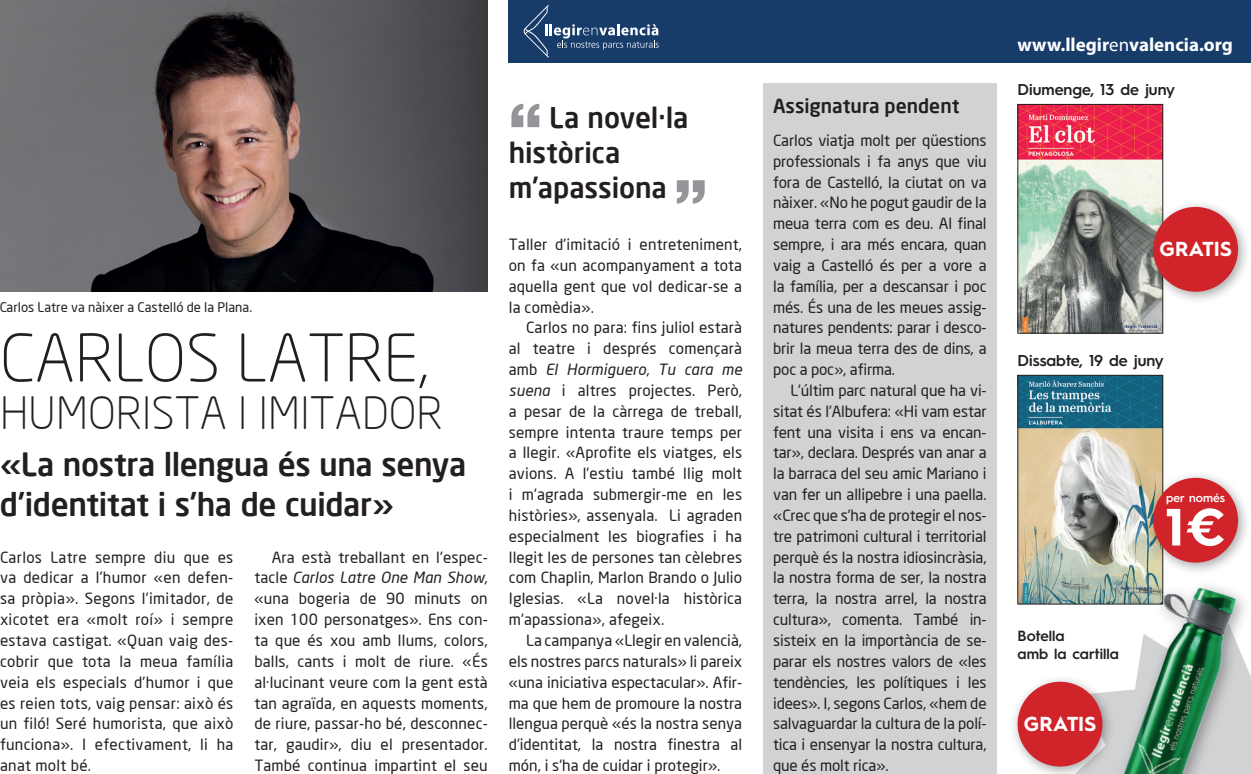
<style>
.page{position:relative;width:1251px;height:774px;background:#fff}
.page>*{position:absolute;margin:0;border:0;box-sizing:border-box;transform-origin:0 0}
.Entrevistat{font:300 64.75px "Neo Sans";color:#231f20}
.Cita{font:900 64.75px "Helvetica LT Std";color:#939598}
.t1{font:700 52.5px "Hurme Geometric Sans 1";color:#fff}
.Entrevistat-2{font:300 43.75px "Neo Sans";color:#231f20}
.Titular{font:500 31.5px/40.2px "Neo Sans";letter-spacing:-.015em;color:#231f20}
.Cita-2{font:500 28px/35px "Neo Sans";letter-spacing:-.005em;color:#231f20}
.t2{font:700 20.3px "Hurme Geometric Sans 1";letter-spacing:.01em;color:#fff}
.Títol_destacat{font:500 19.25px "Neo Sans";color:#231f20}
.t3{font:700 18.9px "Myriad Pro";color:#fff}
.Dia_setmana{font:600 15.75px "Hurme Geometric Sans 1";color:#231f20}
.Text_2{font:15.22px/20.8px "Neo Sans";letter-spacing:.01em;color:#231f20;text-align:justify}
.Text_1{font:15.22px/20.8px "Neo Sans";letter-spacing:.005em;color:#231f20;text-align:justify}
.Dia_setmana-2{font:600 14.88px/17.8px "Hurme Geometric Sans 1";color:#231f20}
.Peu_de_foto{font:13.12px "Neo Sans";color:#231f20}
.t4{font:600 11.9px "Hurme Geometric Sans 1";color:#fff}
.s1{font-style:italic}
.s2{font-weight:400}
</style>
<div class="page">
<div style="left:763px;top:83px;width:233px;height:691px;background:#d1d2d4"></div>
<img style="left:0;top:0;width:487px;height:292px">
<img style="left:1019px;top:377px;width:141px;height:225px">
<div style="left:1017px;top:375px;width:145px;height:229px;border:1px solid #231f20"></div>
<div style="left:508px;top:0;width:742px;height:63px;background:#173c6a"></div>
<img style="left:1019px;top:106px;width:141px;height:225px">
<div style="left:1017px;top:104px;width:145px;height:229px;border:1px solid #231f20"></div>
<svg style="left:523px;top:5px;width:135px;height:53px"></svg>
<div style="left:1145px;top:470px;width:105px;height:106px;background:#231f20;opacity:.4"></div>
<div style="left:1152px;top:478px;width:85px;height:85px;background:#d1232a;border-radius:50%"></div>
<div style="left:1145px;top:199px;width:105px;height:106px;background:#231f20;opacity:.4"></div>
<div style="left:1152px;top:207px;width:85px;height:85px;background:#d1232a;border-radius:50%"></div>
<div style="left:1009px;top:674px;width:106px;height:100px;background:#231f20;opacity:.4"></div>
<div style="left:1017px;top:682px;width:85px;height:84px;background:#d1232a;border-radius:50%"></div>
<div style="left:1114px;top:578px;width:136px;height:196px;background:#231f20;opacity:.4"></div>
<img style="left:1101px;top:575px;width:144px;height:199px">
<p class="Peu_de_foto" style="left:-1px;top:299px;width:254px">Carlos Latre va nàixer a Castelló de la Plana.</p>
<p class="Entrevistat" style="left:0;top:319px;width:430px">CARLOS LATRE,</p>
<p class="Entrevistat-2" style="left:0;top:387px;width:444px">HUMORISTA I IMITADOR</p>
<p class="Titular" style="left:-1px;top:444px;width:468px">«La nostra llengua és una senya d’identitat i s’ha de cuidar»</p>
<p class="Text_1" style="left:0;top:546px;width:235px">Carlos Latre sempre diu que es va dedicar a l’humor «en defen&shy;sa pròpia». Segons l’imitador, de xicotet era «molt roí» i sempre estava castigat. «Quan vaig des&shy;cobrir que tota la meua família veia els especials d’humor i que es reien tots, vaig pensar: això és un filó! Seré humorista, que això funciona». I efectivament, li ha anat molt bé.</p>
<p class="Text_2" style="left:254px;top:546px;width:235px;text-indent:17px">Ara està treballant en l’espec&shy;tacle <span class="s1">Carlos Latre One Man Show</span>, «una bogeria de 90 minuts on ixen 100 personatges». Ens con&shy;ta que és xou amb llums, colors, balls, cants i molt de riure. «És al·lucinant veure com la gent està tan agraïda, en aquests moments, de riure, passar-ho bé, desconnec&shy;tar, gaudir», diu el presentador.<br>També continua impartint el seu</p>
<p class="Cita" style="left:508px;top:86px;width:34px">“</p>
<p class="Cita-2" style="left:508px;top:100px;width:181px;text-indent:40px">La novel·la històrica m’apassiona</p>
<p class="Cita" style="left:674px;top:161px;width:34px">”</p>
<p class="Text_2" style="left:508px;top:234px;width:235px">Taller d’imitació i entreteniment, on fa «un acompanyament a tota aquella gent que vol dedicar-se a la comèdia».</p>
<p class="Text_2" style="left:508px;top:317px;width:235px;text-indent:17px">Carlos no para: fins juliol estarà al teatre i després començarà amb <span class="s1">El Hormiguero</span>, <span class="s1">Tu cara me suena</span> i altres projectes. Però, a pesar de la càrrega de treball, sempre intenta traure temps per a llegir. «Aprofite els viatges, els avions. A l’estiu també llig molt i m’agrada submergir-me en les històries», assenyala. Li agraden especialment les biografies i ha llegit les de persones tan cèlebres com Chaplin, Marlon Brando o Julio Iglesias. «La novel·la històrica m’apassiona», afegeix.</p>
<p class="Text_2" style="left:508px;top:630px;width:235px;text-indent:17px">La campanya «Llegir en valencià, els nostres parcs naturals» li pareix «una iniciativa espectacular». Afir&shy;ma que hem de promoure la nostra llengua perquè «és la nostra senya d’identitat, la nostra finestra al món, i s’ha de cuidar i protegir».</p>
<p class="Títol_destacat" style="left:773px;top:94px;width:188px">Assignatura pendent</p>
<p class="Text_1" style="left:773px;top:130px;width:215px">Carlos viatja molt per qüestions professionals i fa anys que viu fora de Castelló, la ciutat on va nàixer. «No he pogut gaudir de la meua terra com es deu. Al final sempre, i ara més encara, quan vaig a Castelló és per a vore a la família, per a descansar i poc més. És una de les meues assig&shy;natures pendents: parar i desco&shy;brir la meua terra des de dins, a poc a poc», afirma.</p>
<p class="Text_2" style="left:773px;top:380px;width:215px;text-indent:17px">L’últim parc natural que ha vi&shy;sitat és l’Albufera: «Hi vam estar fent una visita i ens va encan&shy;tar», declara. Després van anar a la barraca del seu amic Mariano i van fer un allipebre i una paella. «Crec que s’ha de protegir el nos&shy;tre patrimoni cultural i territorial perquè és la nostra idiosincràsia, la nostra forma de ser, la nostra terra, la nostra arrel, la nostra cultura», comenta. També in&shy;sisteix en la importància de se&shy;parar els nostres valors de «les tendències, les polítiques i les idees». I, segons Carlos, «hem de salvaguardar la cultura de la polí&shy;tica i ensenyar la nostra cultura, que és molt rica».</p>
<p class="t3" style="left:1017px;top:32px;width:217px">www.llegir<span class="s2">en</span>valencia.org</p>
<p class="Dia_setmana" style="left:1017px;top:79px;width:159px">Diumenge, 13 de juny</p>
<p class="t2" style="left:1159px;top:235px;width:74px">GRATIS</p>
<p class="Dia_setmana" style="left:1017px;top:350px;width:148px">Dissabte, 19 de juny</p>
<p class="Dia_setmana-2" style="left:1017px;top:626px;width:103px">Botella<br>amb la cartilla</p>
<p class="t2" style="left:1023px;top:710px;width:74px">GRATIS</p>
<p class="t4" style="left:1165px;top:489px;width:60px">per només</p>
<p class="t1" style="left:1164px;top:490px;width:63px">1€</p>
</div>
